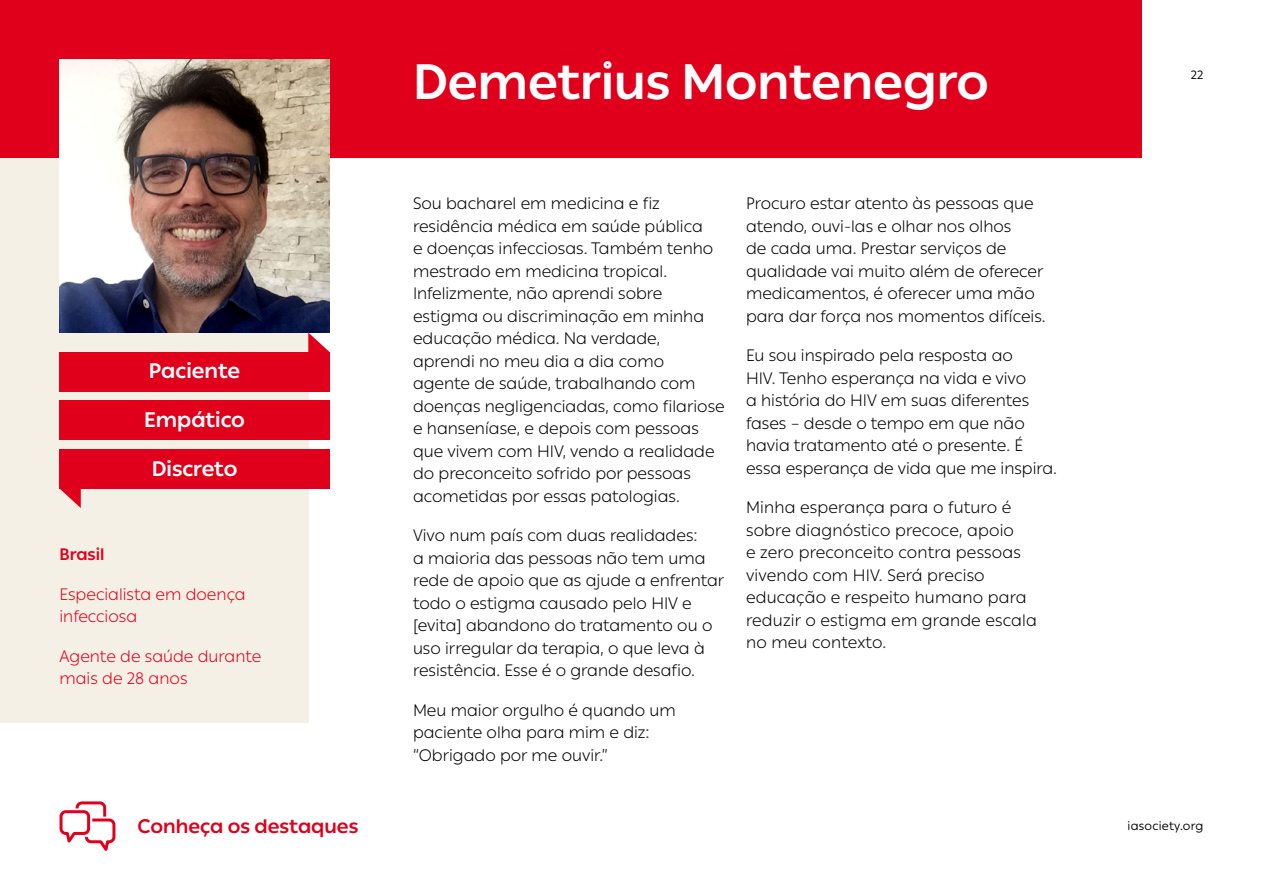
<style>
.page{position:relative;width:1263px;height:893px;background:#fff}
.page>*{position:absolute;margin:0;border:0;box-sizing:border-box;transform-origin:0 0}
.t1{font:700 49.5px "IAS Ribbon Sans";color:#fff}
.t2{font:700 21px "IAS Ribbon Sans";color:#fff}
.t3{font:700 19.5px "IAS Ribbon Sans";color:#e0001b}
.t4{font:300 16.5px/22.5px "IAS Ribbon Sans";color:#000}
.t5{font:300 16.5px/22.5px "IAS Ribbon Sans";color:#e0001b}
.t6{font:700 16.5px "IAS Ribbon Sans";color:#e0001b}
.t7{font:12px "IAS Ribbon Sans";letter-spacing:.02em;color:#000}
</style>
<div class="page">
<svg style="left:59px;top:801px;width:57px;height:50px"></svg>
<div style="left:0;top:157px;width:308px;height:566px;background:#f5f0e5"></div>
<div style="left:0;top:0;width:1141px;height:157px;background:#e0001b"></div>
<div style="left:60px;top:352px;width:270px;height:39px;background:#e0001b"></div>
<div style="left:60px;top:450px;width:270px;height:39px;background:#e0001b"></div>
<div style="left:60px;top:401px;width:270px;height:39px;background:#e0001b"></div>
<img style="left:60px;top:60px;width:270px;height:273px">
<svg style="left:308px;top:333px;width:22px;height:19px"></svg>
<svg style="left:60px;top:489px;width:21px;height:19px"></svg>
<p class="t2" style="left:149px;top:355px;width:93px">Paciente</p>
<p class="t2" style="left:144px;top:403px;width:102px">Empático</p>
<p class="t2" style="left:152px;top:452px;width:87px">Discreto</p>
<p class="t6" style="left:60px;top:542px;width:46px">Brasil</p>
<p class="t5" style="left:60px;top:582px;width:188px">Especialista em doença infecciosa</p>
<p class="t5" style="left:60px;top:644px;width:203px">Agente de saúde durante mais de 28 anos</p>
<p class="t3" style="left:138px;top:811px;width:222px">Conheça os destaques</p>
<h1 class="t1" style="left:413px;top:43px;width:577px">Demetrius Montenegro</h1>
<p class="t4" style="left:413px;top:191px;width:313px">Sou bacharel em medicina e fiz residência médica em saúde pública<br>e doenças infecciosas. Também tenho mestrado em medicina tropical.<br>Infelizmente, não aprendi sobre estigma ou discriminação em minha educação médica. Na verdade, aprendi no meu dia a dia como agente de saúde, trabalhando com doenças negligenciadas, como filariose e hanseníase, e depois com pessoas que vivem com HIV, vendo a realidade do preconceito sofrido por pessoas acometidas por essas patologias.</p>
<p class="t4" style="left:413px;top:523px;width:313px">Vivo num país com duas realidades:<br>a maioria das pessoas não tem uma rede de apoio que as ajude a enfrentar todo o estigma causado pelo HIV e [evita] abandono do tratamento ou o uso irregular da terapia, o que leva à resistência. Esse é o grande desafio.</p>
<p class="t4" style="left:413px;top:698px;width:264px">Meu maior orgulho é quando um paciente olha para mim e diz: “Obrigado por me ouvir.”</p>
<p class="t4" style="left:746px;top:191px;width:301px">Procuro estar atento às pessoas que atendo, ouvi-las e olhar nos olhos<br>de cada uma. Prestar serviços de qualidade vai muito além de oferecer medicamentos, é oferecer uma mão para dar força nos momentos difíceis.</p>
<p class="t4" style="left:746px;top:343px;width:313px">Eu sou inspirado pela resposta ao<br>HIV. Tenho esperança na vida e vivo<br>a história do HIV em suas diferentes fases – desde o tempo em que não havia tratamento até o presente. É essa esperança de vida que me inspira.</p>
<p class="t4" style="left:746px;top:495px;width:292px">Minha esperança para o futuro é sobre diagnóstico precoce, apoio<br>e zero preconceito contra pessoas vivendo com HIV. Será preciso educação e respeito humano para reduzir o estigma em grande escala no meu contexto.</p>
<p class="t7" style="left:1191px;top:66px;width:14px">22</p>
<p class="t7" style="left:1127px;top:817px;width:77px">iasociety.org</p>
</div>
